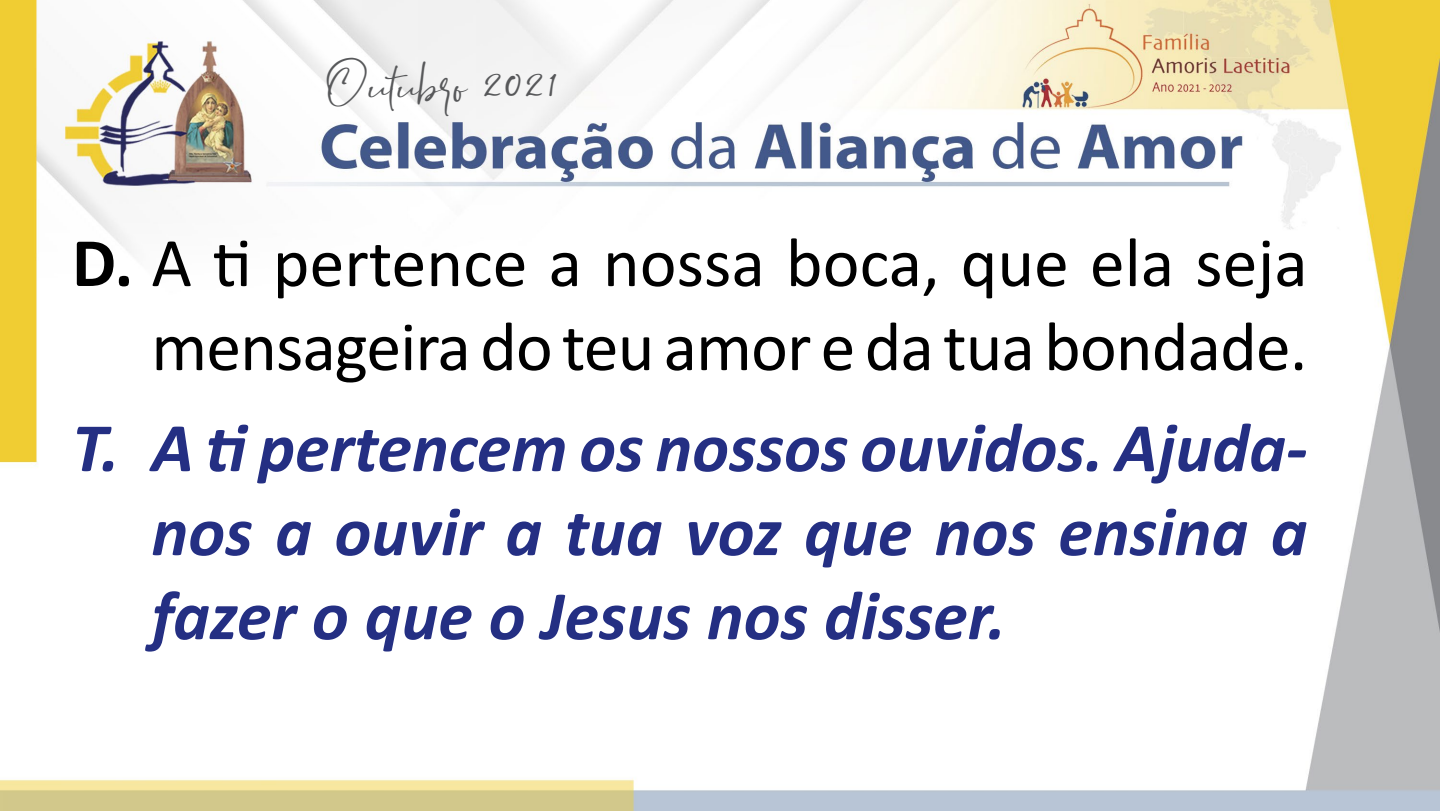
<style>
.page{position:relative;width:1440px;height:811px;background:#fff}
.page>*{position:absolute;margin:0;border:0;box-sizing:border-box;transform-origin:0 0}
.t1{font:italic 700 70px/84px "Calibri";color:#242f83;text-align:justify}
.t2{font:70px/84px "Calibri";letter-spacing:-.015em;color:#000;text-align:right}
.t3{font:34px "Southnis";color:#57585a}
.s1{font-weight:700}
</style>
<div class="page">
<img style="left:0;top:0;width:1440px;height:811px">
<p class="t3" style="left:326px;top:64px;width:235px">Outubro 2021</p>
<p class="t2" style="left:72px;top:217px;width:1237px"><span class="s1">D.</span> A ti pertence a nossa boca, que ela seja mensageira do teu amor e da tua bondade.</p>
<p class="t1" style="left:151px;top:402px;width:1158px;text-indent:-79px">T. A ti pertencem os nossos ouvidos. Ajuda&shy;nos a ouvir a tua voz que nos ensina a fazer o que o Jesus nos disser.</p>
</div>
